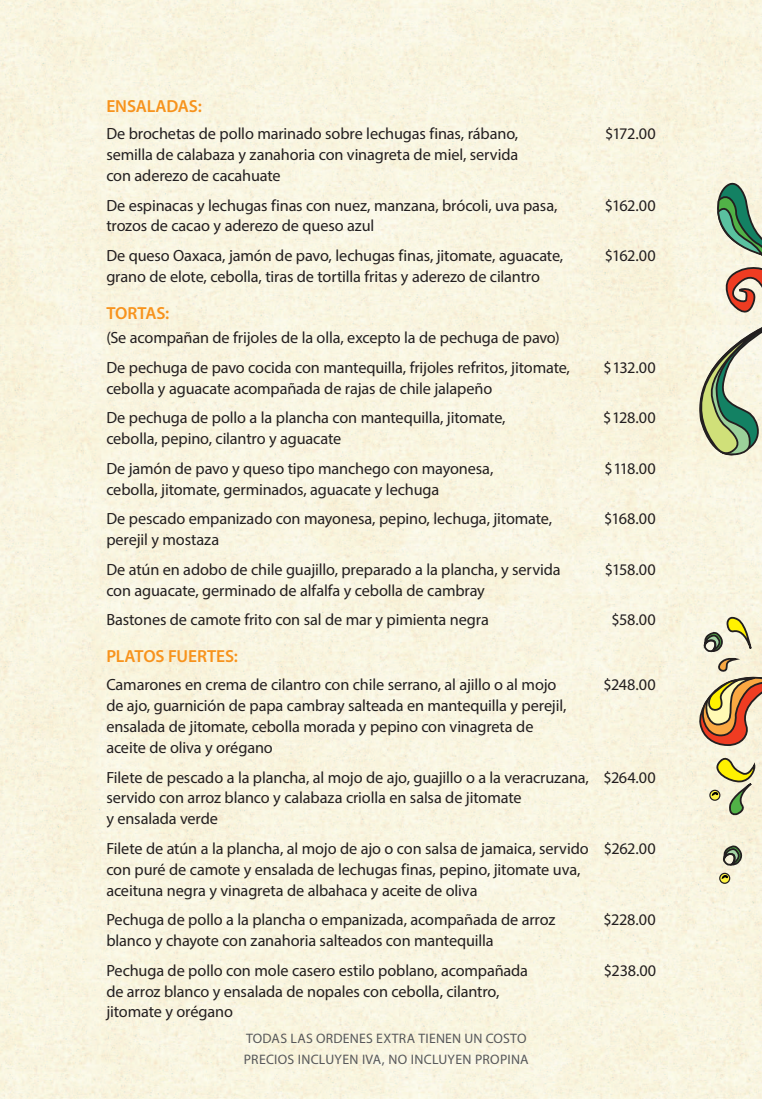
<style>
.page{position:relative;width:762px;height:1099px;background:#fff}
.page>*{position:absolute;margin:0;border:0;box-sizing:border-box;transform-origin:0 0}
.t1{font:600 17.5px "Myriad Pro";letter-spacing:-.005em;color:#f7931d}
.t2{font:16.25px/20.9px "Myriad Pro";letter-spacing:-.01em;color:#231f20}
.t3{font:13.75px/20.9px "Myriad Pro";letter-spacing:.02em;color:#57585a}
</style>
<div class="page">
<div style="left:0;top:0;width:762px;height:1098px;background:#f9f5e0"></div>
<div style="left:709px;top:789px;width:11px;height:11px;border:1px solid #231f20;border-radius:50%"></div>
<svg style="left:710px;top:755px;width:46px;height:62px;background:#d3d2a0"></svg>
<svg style="left:696px;top:612px;width:66px;height:134px;background:#d8be9a"></svg>
<svg style="left:668px;top:176px;width:94px;height:286px;background:#d3d6bd"></svg>
<svg style="left:721px;top:842px;width:24px;height:24px"></svg>
<svg style="left:720px;top:873px;width:10px;height:10px"></svg>
<div style="left:719px;top:872px;width:11px;height:11px;border:1px solid #231f20;border-radius:50%"></div>
<svg style="left:722px;top:875px;width:6px;height:3px"></svg>
<p class="t1" style="left:106px;top:95px;width:97px">ENSALADAS:</p>
<p class="t2" style="left:106px;top:123px;width:413px">De brochetas de pollo marinado sobre lechugas finas, rábano,</p>
<p class="t2" style="left:605px;top:123px;width:52px">$172.00</p>
<p class="t2" style="left:106px;top:144px;width:413px">semilla de calabaza y zanahoria con vinagreta de miel, servida con aderezo de cacahuate</p>
<p class="t2" style="left:106px;top:194px;width:453px">De espinacas y lechugas finas con nuez, manzana, brócoli, uva pasa,</p>
<p class="t2" style="left:605px;top:194px;width:52px">$162.00</p>
<p class="t2" style="left:106px;top:211px;width:458px;line-height:29.6px">trozos de cacao y aderezo de queso azul<br>De queso Oaxaca, jamón de pavo, lechugas finas, jitomate, aguacate,</p>
<p class="t2" style="left:605px;top:245px;width:52px">$162.00</p>
<p class="t2" style="left:106px;top:266px;width:435px">grano de elote, cebolla, tiras de tortilla fritas y aderezo de cilantro</p>
<p class="t1" style="left:106px;top:302px;width:65px">TORTAS:</p>
<p class="t2" style="left:106px;top:323px;width:465px;line-height:29.6px">(Se acompañan de frijoles de la olla, excepto la de pechuga de pavo)<br>De pechuga de pavo cocida con mantequilla, frijoles refritos, jitomate,</p>
<p class="t2" style="left:106px;top:373px;width:401px;line-height:29.6px">cebolla y aguacate acompañada de rajas de chile jalapeño<br>De pechuga de pollo a la plancha con mantequilla, jitomate,</p>
<p class="t2" style="left:106px;top:424px;width:388px;line-height:29.6px">cebolla, pepino, cilantro y aguacate<br>De jamón de pavo y queso tipo manchego con mayonesa,</p>
<p class="t2" style="left:106px;top:474px;width:447px;line-height:29.6px">cebolla, jitomate, germinados, aguacate y lechuga<br>De pescado empanizado con mayonesa, pepino, lechuga, jitomate,</p>
<p class="t2" style="left:106px;top:524px;width:456px;line-height:29.6px">perejil y mostaza<br>De atún en adobo de chile guajillo, preparado a la plancha, y servida</p>
<p class="t2" style="left:106px;top:575px;width:384px;line-height:29.6px">con aguacate, germinado de alfalfa y cebolla de cambray<br>Bastones de camote frito con sal de mar y pimienta negra</p>
<p class="t2" style="left:603px;top:357px;width:54px">$132.00</p>
<p class="t2" style="left:603px;top:407px;width:54px">$128.00</p>
<p class="t2" style="left:604px;top:458px;width:53px">$118.00</p>
<p class="t2" style="left:604px;top:508px;width:53px">$168.00</p>
<p class="t2" style="left:605px;top:558px;width:52px">$158.00</p>
<p class="t2" style="left:611px;top:609px;width:46px">$58.00</p>
<p class="t1" style="left:106px;top:645px;width:133px">PLATOS FUERTES:</p>
<p class="t2" style="left:106px;top:674px;width:452px">Camarones en crema de cilantro con chile serrano, al ajillo o al mojo</p>
<p class="t2" style="left:603px;top:674px;width:54px">$248.00</p>
<p class="t2" style="left:106px;top:695px;width:461px">de ajo, guarnición de papa cambray salteada en mantequilla y perejil, ensalada de jitomate, cebolla morada y pepino con vinagreta de aceite de oliva y orégano</p>
<p class="t2" style="left:106px;top:766px;width:551px">Filete de pescado a la plancha, al mojo de ajo, guajillo o a la veracruzana, $264.00 servido con arroz blanco y calabaza criolla en salsa de jitomate<br>y ensalada verde</p>
<p class="t2" style="left:106px;top:837px;width:551px">Filete de atún a la plancha, al mojo de ajo o con salsa de jamaica, servido $262.00 con puré de camote y ensalada de lechugas finas, pepino, jitomate uva,<br>aceituna negra y vinagreta de albahaca y aceite de oliva</p>
<p class="t2" style="left:106px;top:909px;width:450px">Pechuga de pollo a la plancha o empanizada, acompañada de arroz</p>
<p class="t2" style="left:603px;top:909px;width:54px">$228.00</p>
<p class="t2" style="left:106px;top:925px;width:423px;line-height:29.6px">blanco y chayote con zanahoria salteados con mantequilla<br>Pechuga de pollo con mole casero estilo poblano, acompañada</p>
<p class="t2" style="left:604px;top:959px;width:54px">$238.00</p>
<p class="t2" style="left:106px;top:980px;width:395px">de arroz blanco y ensalada de nopales con cebolla, cilantro, jitomate y orégano</p>
<p class="t3" style="left:244px;top:1027px;width:286px">TODAS LAS ORDENES EXTRA TIENEN UN COSTO<br>PRECIOS INCLUYEN IVA, NO INCLUYEN PROPINA</p>
</div>
